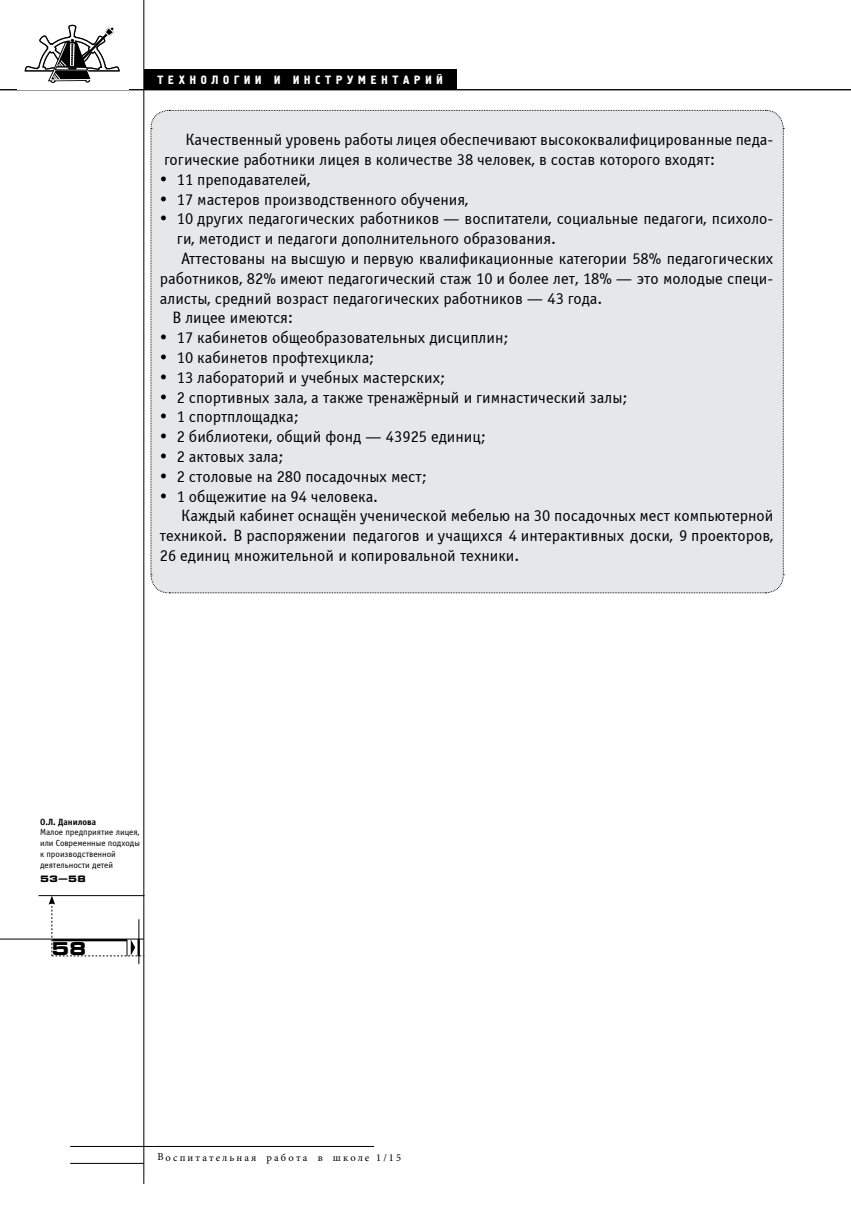
<style>
.page{position:relative;width:851px;height:1212px;background:#fff}
.page>*{position:absolute;margin:0;border:0;box-sizing:border-box;transform-origin:0 0}
.t1{font:700 18px "Micra";color:#000}
.t2{font:16.5px/19.8px "Officina Sans C";color:#000}
.t3{font:12px "Hermes C";letter-spacing:.4em;color:#fff}
.t4{font:10.5px "Minion Pro";letter-spacing:.2em;color:#000}
.t5{font:9px/10.8px "Officina Sans C";color:#000}
.t6{font:700 9px "Officina Sans C";color:#000}
.t7{font:700 9px "Micra";color:#000}
</style>
<div class="page">
<div style="left:144px;top:69px;width:312px;height:21px;background:#000"></div>
<hr style="left:0;top:89px;width:850px;height:1px;background:#000">
<hr style="left:143px;top:1146px;width:1px;height:38px;background:#000">
<hr style="left:70px;top:1163px;width:74px;height:1px;background:#000">
<hr style="left:70px;top:1146px;width:304px;height:1px;background:#000">
<div style="left:17px;top:17px;width:111px;height:73px;background:#fff"></div>
<svg style="left:24px;top:24px;width:96px;height:59px"></svg>
<hr style="left:143px;top:0;width:1px;height:1146px;background:#000">
<hr style="left:139px;top:919px;width:1px;height:45px;background:#000">
<hr style="left:38px;top:895px;width:106px;height:1px;background:#000">
<hr style="left:0;top:939px;width:144px;height:1px;background:#000">
<svg style="left:49px;top:895px;width:95px;height:61px"></svg>
<hr style="left:137px;top:939px;width:3px;height:17px;background:#000">
<div style="left:150px;top:110px;width:634px;height:484px;background:#e6e7e8"></div>
<p class="t3" style="left:157px;top:73px;width:287px">ТЕХНОЛОГИИ И ИНСТРУМЕНТАРИЙ</p>
<p class="t2" style="left:164px;top:130px;width:610px;text-indent:21px">Качественный уровень работы лицея обеспечивают высококвалифицированные педа&shy;гогические работники лицея в количестве 38 человек, в состав которого входят:</p>
<p class="t2" style="left:160px;top:170px;width:152px">• 11 преподавателей,</p>
<p class="t2" style="left:160px;top:189px;width:310px">• 17 мастеров производственного обучения,</p>
<p class="t2" style="left:160px;top:209px;width:615px">• 10 других педагогических работников — воспитатели, социальные педагоги, психоло-</p>
<p class="t2" style="left:177px;top:229px;width:380px">ги, методист и педагоги дополнительного образования.</p>
<p class="t2" style="left:181px;top:249px;width:593px">Аттестованы на высшую и первую квалификационные категории 58% педагогических</p>
<p class="t2" style="left:160px;top:269px;width:615px">работников, 82% имеют педагогический стаж 10 и более лет, 18% — это молодые специ-</p>
<p class="t2" style="left:160px;top:288px;width:444px">алисты, средний возраст педагогических работников — 43 года.</p>
<p class="t2" style="left:172px;top:308px;width:122px">В лицее имеются:</p>
<p class="t2" style="left:160px;top:328px;width:350px">• 17 кабинетов общеобразовательных дисциплин;</p>
<p class="t2" style="left:160px;top:348px;width:216px">• 10 кабинетов профтехцикла;</p>
<p class="t2" style="left:160px;top:368px;width:287px">• 13 лабораторий и учебных мастерских;</p>
<p class="t2" style="left:160px;top:387px;width:469px">• 2 спортивных зала, а также тренажёрный и гимнастический залы;</p>
<p class="t2" style="left:160px;top:407px;width:141px">• 1 спортплощадка;</p>
<p class="t2" style="left:160px;top:427px;width:327px">• 2 библиотеки, общий фонд — 43925 единиц;</p>
<p class="t2" style="left:160px;top:447px;width:125px">• 2 актовых зала;</p>
<p class="t2" style="left:160px;top:467px;width:268px">• 2 столовые на 280 посадочных мест;</p>
<p class="t2" style="left:160px;top:486px;width:220px">• 1 общежитие на 94 человека.</p>
<p class="t2" style="left:181px;top:506px;width:593px">Каждый кабинет оснащён ученической мебелью на 30 посадочных мест компьютерной</p>
<p class="t2" style="left:160px;top:526px;width:614px">техникой. В распоряжении педагогов и учащихся 4 интерактивных доски, 9 проекторов,</p>
<p class="t2" style="left:160px;top:546px;width:361px">26 единиц множительной и копировальной техники.</p>
<p class="t6" style="left:40px;top:816px;width:58px">О.Л. Данилова</p>
<p class="t5" style="left:40px;top:827px;width:101px">Малое предприятие лицея, или Современные подходы к производственной деятельности детей</p>
<p class="t7" style="left:40px;top:874px;width:48px">53—58</p>
<p class="t1" style="left:51px;top:939px;width:37px">58</p>
<p class="t4" style="left:157px;top:1151px;width:245px">Воспитательная работа в школе 1/15</p>
</div>
